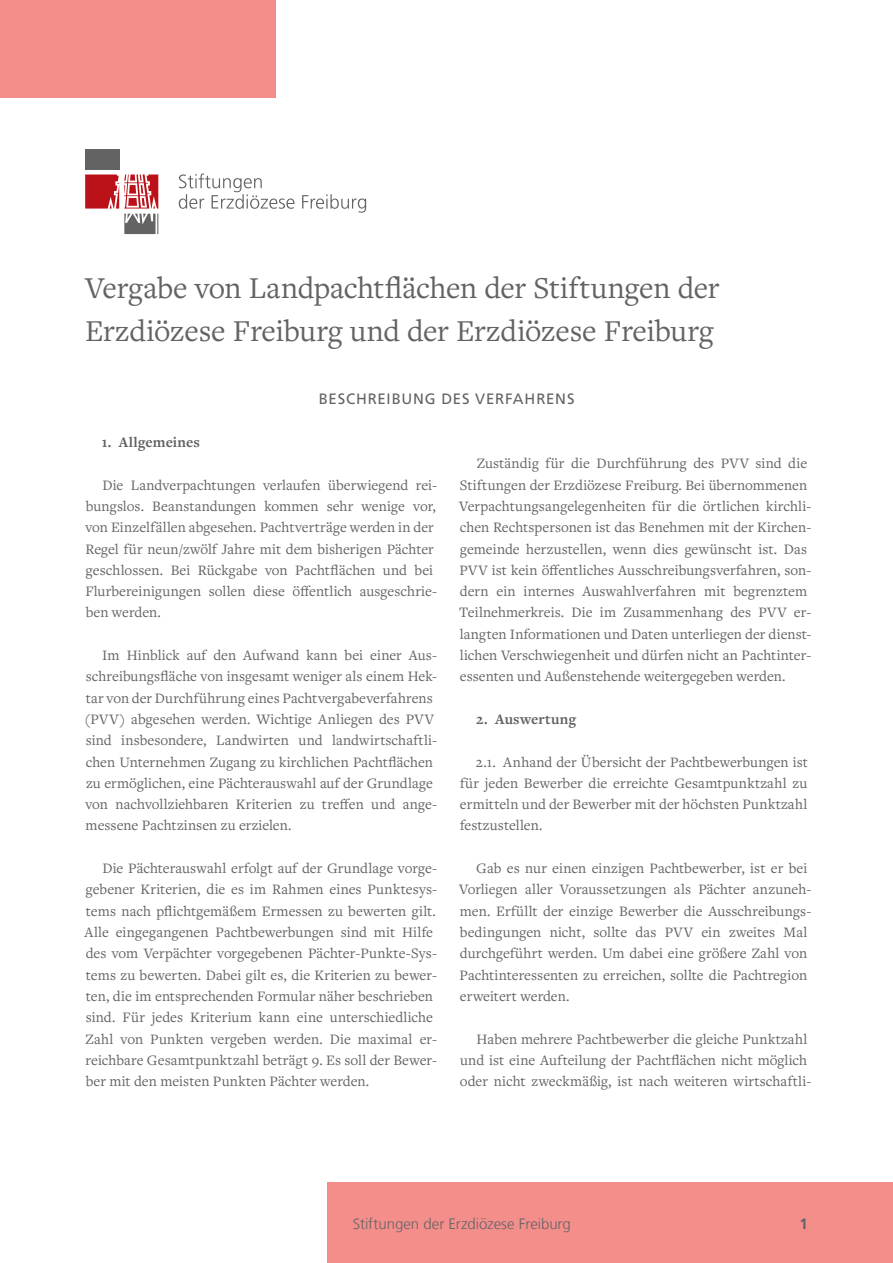
<style>
.page{position:relative;width:893px;height:1263px;background:#fff}
.page>*{position:absolute;margin:0;border:0;box-sizing:border-box;transform-origin:0 0}
.t1{font:31.5px/42.6px "Freight Text Pro";letter-spacing:-.005em;color:#636366}
.t2{font:15px/21.3px "Freight Text Pro";letter-spacing:.005em;color:#636366}
.t3{font:300 15px "Frutiger LT Com";letter-spacing:-.005em;color:#636366}
.t4{font:15px "Frutiger LT Com";letter-spacing:.05em;color:#636366}
.t5{font:700 15px "Freight Text Pro";letter-spacing:.01em;color:#636366}
.t6{font:700 15px "Frutiger LT Com";color:#636366}
</style>
<div class="page">
<div style="left:0;top:0;width:276px;height:98px;background:#f48e8b"></div>
<div style="left:327px;top:1182px;width:566px;height:81px;background:#f48e8b"></div>
<svg style="left:179px;top:173px;width:115px;height:36px"></svg>
<svg style="left:302px;top:194px;width:64px;height:19px"></svg>
<div style="left:85px;top:149px;width:34px;height:20px;background:#636363"></div>
<svg style="left:85px;top:174px;width:73px;height:60px"></svg>
<h1 class="t1" style="left:85px;top:265px;width:636px">Vergabe von Landpachtflächen der Stiftungen der<br>Erzdiözese Freiburg und der Erzdiözese Freiburg</h1>
<p class="t4" style="left:319px;top:390px;width:257px">BESCHREIBUNG DES VERFAHRENS</p>
<p class="t5" style="left:102px;top:432px;width:100px">1. Allgemeines</p>
<p class="t2" style="left:85px;top:474px;width:353px;text-indent:17px">Die Landverpachtungen verlaufen überwiegend rei&shy;bungslos. Beanstandungen kommen sehr wenige vor, von Einzelfällen abgesehen. Pachtverträge werden in der Regel für neun/zwölf Jahre mit dem bisherigen Pächter geschlossen. Bei Rückgabe von Pachtflächen und bei Flurbereinigungen sollen diese öffentlich ausgeschrie&shy;ben werden.</p>
<p class="t2" style="left:84px;top:644px;width:354px;text-indent:18px">Im Hinblick auf den Aufwand kann bei einer Aus&shy;schreibungsfläche von insgesamt weniger als einem Hek&shy;tar von der Durchführung eines Pachtvergabeverfahrens (PVV) abgesehen werden. Wichtige Anliegen des PVV sind insbesondere, Landwirten und landwirtschaftli&shy;chen Unternehmen Zugang zu kirchlichen Pachtflächen zu ermöglichen, eine Pächterauswahl auf der Grundlage von nachvollziehbaren Kriterien zu treffen und ange&shy;messene Pachtzinsen zu erzielen.</p>
<p class="t2" style="left:84px;top:857px;width:354px;text-indent:18px">Die Pächterauswahl erfolgt auf der Grundlage vorge&shy;gebener Kriterien, die es im Rahmen eines Punktesys&shy;tems nach pflichtgemäßem Ermessen zu bewerten gilt.<br>Alle eingegangenen Pachtbewerbungen sind mit Hilfe des vom Verpächter vorgegebenen Pächter-Punkte-Sys&shy;tems zu bewerten. Dabei gilt es, die Kriterien zu bewer&shy;ten, die im entsprechenden Formular näher beschrieben sind. Für jedes Kriterium kann eine unterschiedliche Zahl von Punkten vergeben werden. Die maximal er&shy;reichbare Gesamtpunktzahl beträgt 9. Es soll der Bewer&shy;ber mit den meisten Punkten Pächter werden.</p>
<p class="t2" style="left:459px;top:452px;width:354px;text-indent:18px">Zuständig für die Durchführung des PVV sind die Stiftungen der Erzdiözese Freiburg. Bei übernommenen Verpachtungsangelegenheiten für die örtlichen kirchli&shy;chen Rechtspersonen ist das Benehmen mit der Kirchen&shy;gemeinde herzustellen, wenn dies gewünscht ist. Das PVV ist kein öffentliches Ausschreibungsverfahren, son&shy;dern ein internes Auswahlverfahren mit begrenztem Teilnehmerkreis. Die im Zusammenhang des PVV er&shy;langten Informationen und Daten unterliegen der dienst&shy;lichen Verschwiegenheit und dürfen nicht an Pachtinter&shy;essenten und Außenstehende weitergegeben werden.</p>
<p class="t5" style="left:476px;top:709px;width:102px">2. Auswertung</p>
<p class="t2" style="left:460px;top:750px;width:350px;text-align:justify;text-indent:16px">2.1. Anhand der Übersicht der Pachtbewerbungen ist für jeden Bewerber die erreichte Gesamtpunktzahl zu ermitteln und der Bewerber mit der höchsten Punktzahl festzustellen.</p>
<p class="t2" style="left:459px;top:857px;width:354px;text-indent:17px">Gab es nur einen einzigen Pachtbewerber, ist er bei Vorliegen aller Voraussetzungen als Pächter anzuneh&shy;men. Erfüllt der einzige Bewerber die Ausschreibungs&shy;bedingungen nicht, sollte das PVV ein zweites Mal durchgeführt werden. Um dabei eine größere Zahl von Pachtinteressenten zu erreichen, sollte die Pachtregion erweitert werden.</p>
<p class="t2" style="left:460px;top:1027px;width:353px;text-indent:17px">Haben mehrere Pachtbewerber die gleiche Punktzahl und ist eine Aufteilung der Pachtflächen nicht möglich oder nicht zweckmäßig, ist nach weiteren wirtschaftli-</p>
<p class="t3" style="left:353px;top:1214px;width:219px">Stiftungen der Erzdiözese Freiburg</p>
<p class="t6" style="left:800px;top:1214px;width:10px">1</p>
</div>
